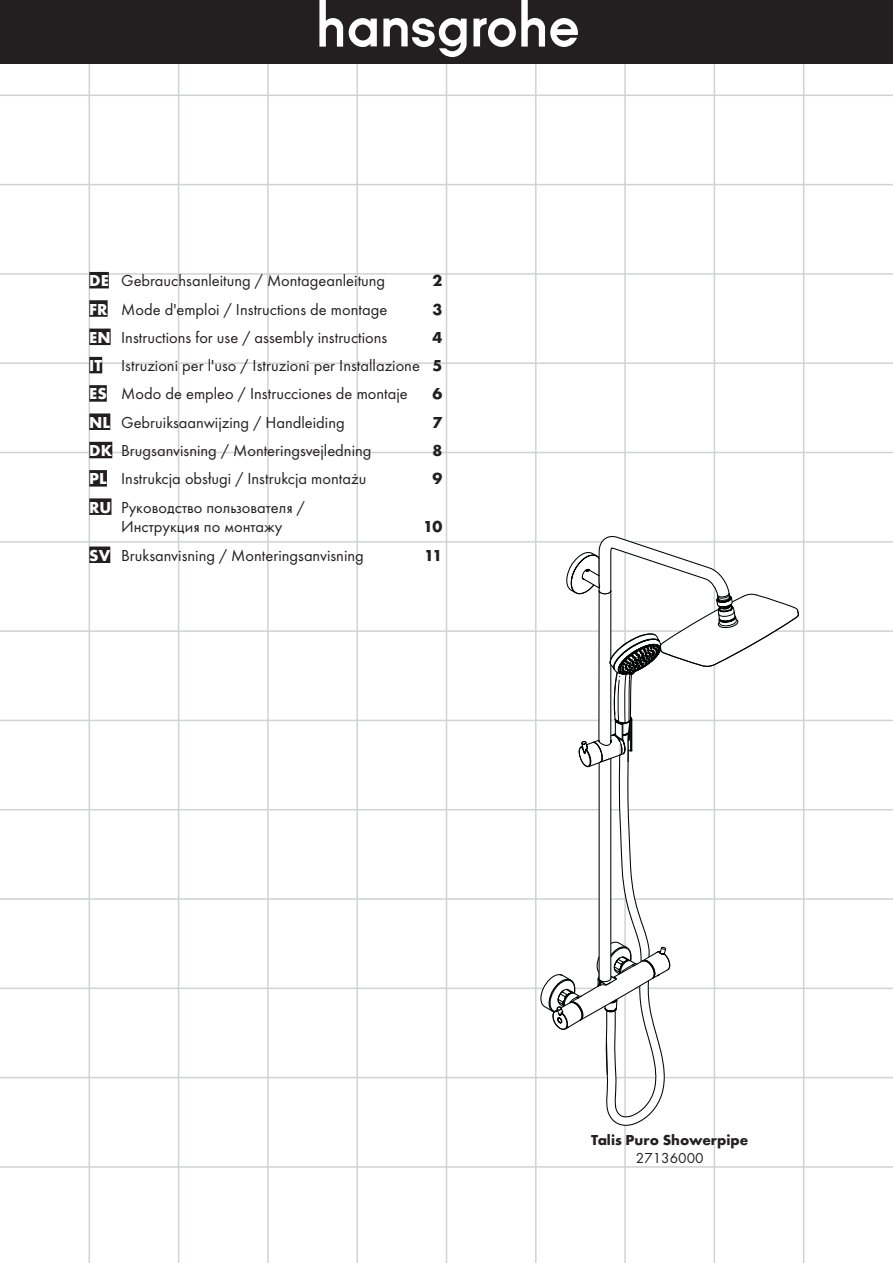
<style>
.page{position:relative;width:893px;height:1263px;background:#fff}
.page>*{position:absolute;margin:0;border:0;box-sizing:border-box;transform-origin:0 0}
.t1{font:16.5px/28.3px "Futura TOT Boo";color:#231f20}
.t2{font:700 16.5px "Futura TOT";color:#231f20}
.t3{font:700 15px "Futura TOT";color:#231f20}
.t4{font:15px "Futura TOT Boo";color:#231f20}
.s1{font-family:"Futura TOT";font-weight:700;color:#fff}
.s2{font-family:"Futura TOT";font-weight:700}
</style>
<div class="page">
<hr style="left:0;top:630px;width:893px;height:2px;background:#d1d2d4">
<hr style="left:0;top:541px;width:893px;height:2px;background:#d1d2d4">
<hr style="left:0;top:452px;width:893px;height:1px;background:#d1d2d4">
<hr style="left:535px;top:0;width:1px;height:1263px;background:#d1d2d4">
<hr style="left:446px;top:0;width:1px;height:1263px;background:#d1d2d4">
<hr style="left:178px;top:0;width:1px;height:1263px;background:#d1d2d4">
<hr style="left:803px;top:0;width:1px;height:1263px;background:#d1d2d4">
<hr style="left:624px;top:0;width:2px;height:1263px;background:#d1d2d4">
<hr style="left:89px;top:0;width:1px;height:1263px;background:#d1d2d4">
<hr style="left:356px;top:0;width:2px;height:1263px;background:#d1d2d4">
<hr style="left:0;top:898px;width:893px;height:2px;background:#d1d2d4">
<hr style="left:0;top:1077px;width:893px;height:1px;background:#d1d2d4">
<hr style="left:0;top:987px;width:893px;height:2px;background:#d1d2d4">
<hr style="left:0;top:184px;width:893px;height:1px;background:#d1d2d4">
<hr style="left:0;top:95px;width:893px;height:1px;background:#d1d2d4">
<hr style="left:267px;top:0;width:2px;height:1263px;background:#d1d2d4">
<hr style="left:714px;top:0;width:1px;height:1263px;background:#d1d2d4">
<hr style="left:0;top:273px;width:893px;height:2px;background:#d1d2d4">
<hr style="left:0;top:809px;width:893px;height:1px;background:#d1d2d4">
<hr style="left:0;top:362px;width:893px;height:2px;background:#d1d2d4">
<hr style="left:0;top:720px;width:893px;height:1px;background:#d1d2d4">
<hr style="left:0;top:1166px;width:893px;height:2px;background:#d1d2d4">
<div style="left:0;top:0;width:893px;height:64px;background:#231f20"></div>
<svg style="left:319px;top:0;width:24px;height:47px"></svg>
<svg style="left:349px;top:18px;width:28px;height:29px"></svg>
<svg style="left:383px;top:18px;width:84px;height:39px"></svg>
<svg style="left:473px;top:0;width:105px;height:47px"></svg>
<svg style="left:540px;top:536px;width:259px;height:590px"></svg>
<div style="left:89px;top:272px;width:20px;height:16px;background:#231f20"></div>
<div style="left:89px;top:300px;width:19px;height:17px;background:#231f20"></div>
<div style="left:89px;top:329px;width:22px;height:16px;background:#231f20"></div>
<div style="left:89px;top:357px;width:13px;height:16px;background:#231f20"></div>
<div style="left:89px;top:385px;width:18px;height:17px;background:#231f20"></div>
<div style="left:89px;top:413px;width:21px;height:17px;background:#231f20"></div>
<div style="left:89px;top:442px;width:23px;height:16px;background:#231f20"></div>
<div style="left:89px;top:470px;width:18px;height:17px;background:#231f20"></div>
<div style="left:89px;top:498px;width:22px;height:17px;background:#231f20"></div>
<div style="left:89px;top:546px;width:21px;height:17px;background:#231f20"></div>
<p class="t1" style="left:89px;top:266px;width:297px"><span class="s1">DE</span> Gebrauchsanleitung / Montageanleitung</p>
<p class="t2" style="left:432px;top:270px;width:11px">2</p>
<p class="t1" style="left:89px;top:295px;width:300px"><span class="s1">FR</span> Mode d'emploi / Instructions de montage</p>
<p class="t2" style="left:432px;top:299px;width:11px">3</p>
<p class="t1" style="left:89px;top:323px;width:299px"><span class="s1">EN</span> Instructions for use / assembly instructions</p>
<p class="t2" style="left:432px;top:327px;width:11px">4</p>
<p class="t1" style="left:89px;top:351px;width:354px"><span class="s1">IT</span> Istruzioni per l'uso / Istruzioni per Installazione <span class="s2">5<br></span><span class="s1">ES</span> Modo de empleo / Instrucciones de montaje</p>
<p class="t2" style="left:432px;top:384px;width:11px">6</p>
<p class="t1" style="left:89px;top:408px;width:257px"><span class="s1">NL</span> Gebruiksaanwijzing / Handleiding</p>
<p class="t2" style="left:432px;top:412px;width:11px">7</p>
<p class="t1" style="left:89px;top:436px;width:284px"><span class="s1">DK</span> Brugsanvisning / Monteringsvejledning</p>
<p class="t2" style="left:432px;top:440px;width:11px">8</p>
<p class="t1" style="left:89px;top:464px;width:279px"><span class="s1">PL</span> Instrukcja obsługi / Instrukcja montażu</p>
<p class="t2" style="left:432px;top:469px;width:11px">9</p>
<p class="t1" style="left:89px;top:497px;width:217px;line-height:19.8px;text-align:center"><span class="s1">RU</span> Руководство пользователя /<br>Инструкция по монтажу</p>
<p class="t2" style="left:423px;top:517px;width:21px">10</p>
<p class="t1" style="left:89px;top:541px;width:276px"><span class="s1">SV</span> Bruksanvisning / Monteringsanvisning</p>
<p class="t2" style="left:424px;top:545px;width:20px">11</p>
<p class="t3" style="left:591px;top:1130px;width:159px">Talis Puro Showerpipe</p>
<p class="t4" style="left:636px;top:1149px;width:70px">27136000</p>
</div>
